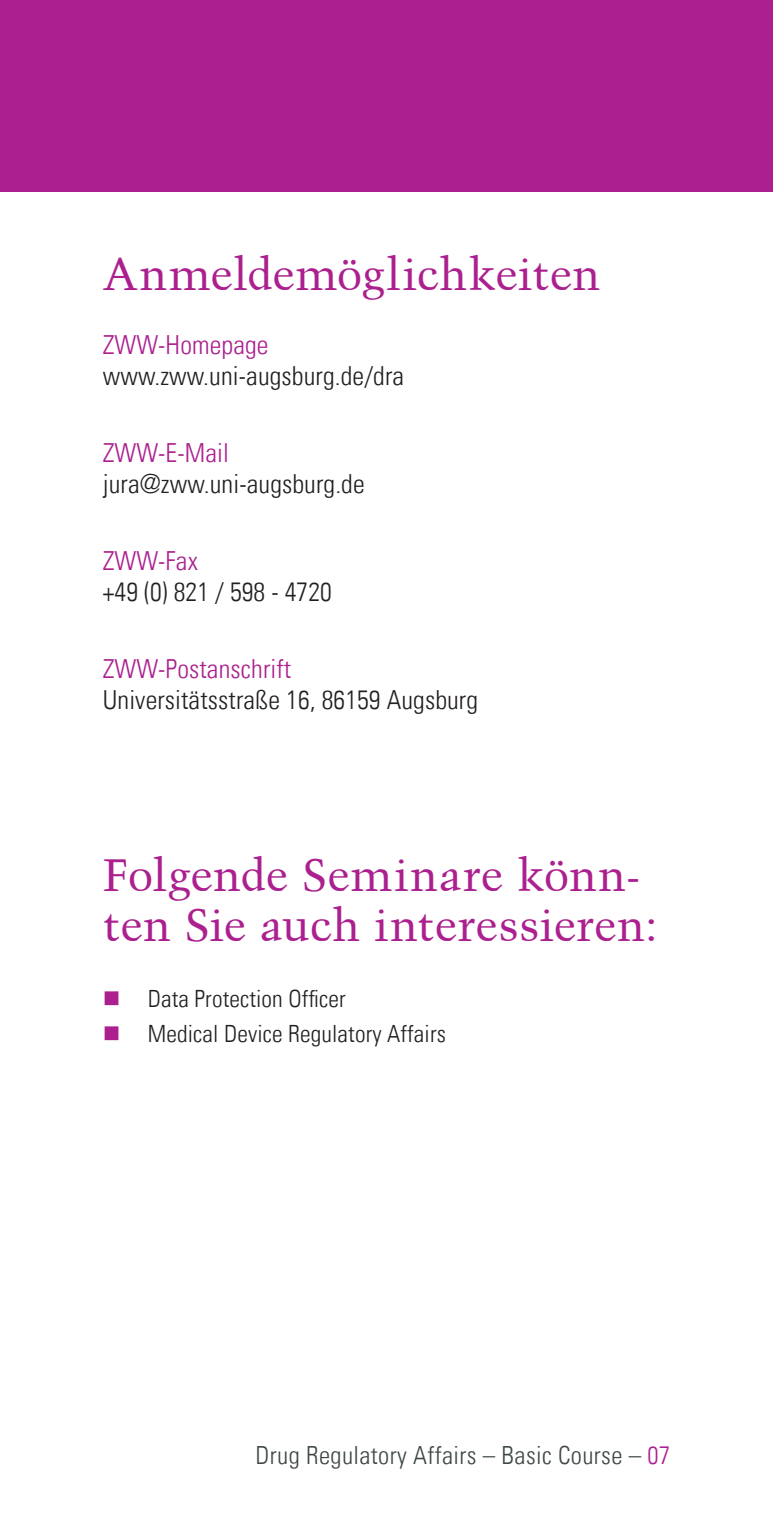
<style>
.page{position:relative;width:773px;height:1517px;background:#fff}
.page>*{position:absolute;margin:0;border:0;box-sizing:border-box;transform-origin:0 0}
.t1{font:45px/50px "Trump Mediaeval Roman";letter-spacing:.005em;color:#ab208e}
.t2{font:300 condensed 26.25px "Univers LT";letter-spacing:.005em;color:#231f20}
.t3{font:300 condensed 26.25px "Univers LT";letter-spacing:.005em;color:#ab208e}
.t4{font:300 condensed 25px "Univers LT";letter-spacing:.015em;color:#3d4743}
.t5{font:300 condensed 23.75px "Univers LT";letter-spacing:.005em;color:#231f20}
.s1{color:#ab208e}
</style>
<div class="page">
<div style="left:0;top:0;width:772px;height:191px;background:#ab208e"></div>
<p class="t1" style="left:103px;top:249px;width:499px">Anmeldemöglichkeiten</p>
<p class="t3" style="left:103px;top:328px;width:167px">ZWW-Homepage</p>
<p class="t2" style="left:103px;top:360px;width:303px">www.zww.uni-augsburg.de/dra</p>
<p class="t3" style="left:103px;top:436px;width:128px">ZWW-E-Mail</p>
<p class="t2" style="left:103px;top:468px;width:263px">jura@zww.uni-augsburg.de</p>
<p class="t3" style="left:103px;top:544px;width:97px">ZWW-Fax</p>
<p class="t2" style="left:103px;top:576px;width:230px">+49 (0) 821 / 598 - 4720</p>
<p class="t3" style="left:103px;top:652px;width:190px">ZWW-Postanschrift</p>
<p class="t2" style="left:103px;top:684px;width:376px">Universitätsstraße 16, 86159 Augsburg</p>
<p class="t1" style="left:103px;top:849px;width:556px">Folgende Seminare könn&shy;ten Sie auch interessieren:</p>
<p class="t5" style="left:148px;top:984px;width:199px">Data Protection Officer</p>
<p class="t5" style="left:148px;top:1019px;width:299px">Medical Device Regulatory Affairs</p>
<p class="t4" style="left:255px;top:1440px;width:416px">Drug Regulatory Affairs – Basic Course – <span class="s1">07</span></p>
</div>
